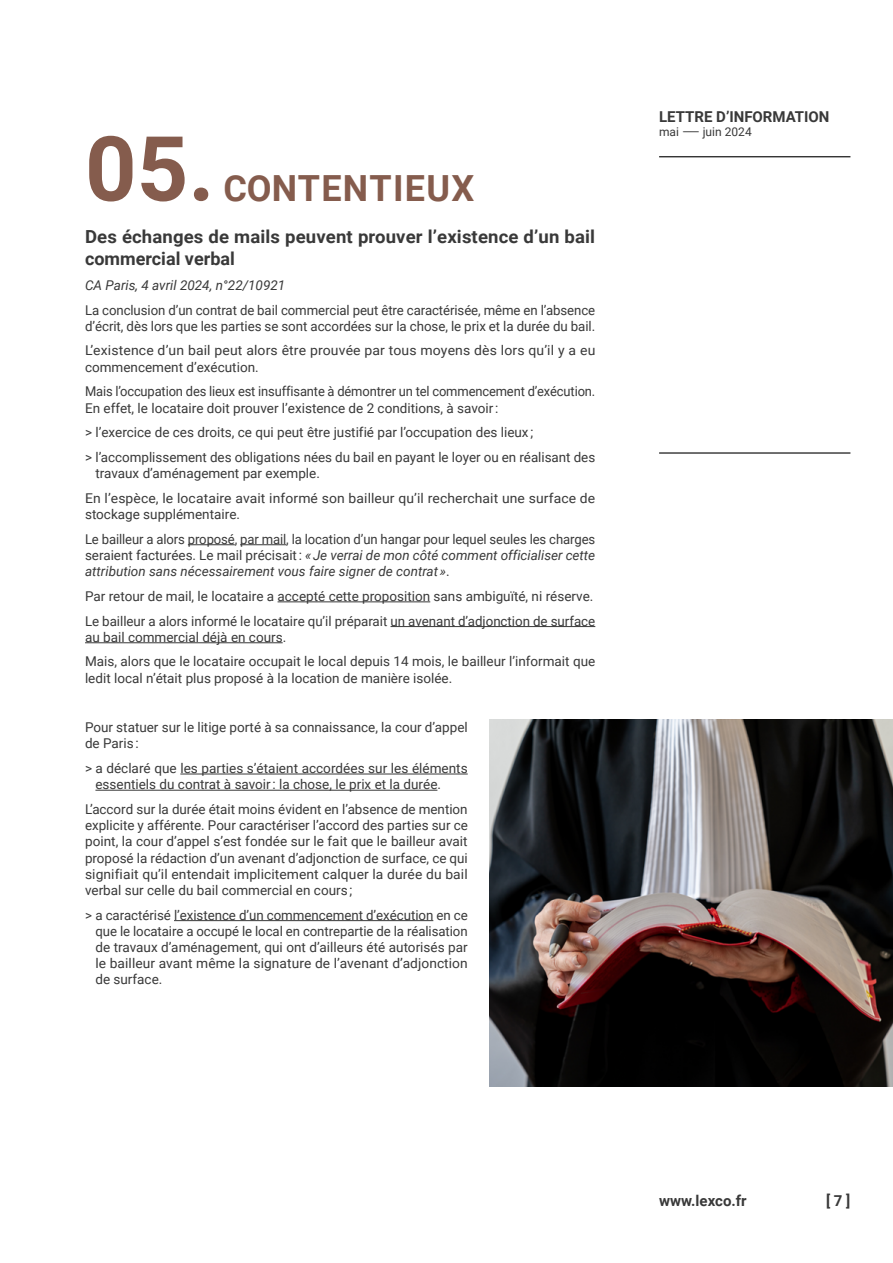
<style>
.page{position:relative;width:893px;height:1263px;background:#fff}
.page>*{position:absolute;margin:0;border:0;box-sizing:border-box;transform-origin:0 0}
.t1{font:700 90px "Roboto";color:#855c4d}
.t2{font:700 36px "Roboto";letter-spacing:.035em;color:#855c4d}
.t3{font:700 18px/21.6px "Roboto";letter-spacing:.005em;color:#393939}
.t4{font:700 15px "Roboto";color:#393939}
.t5{font:13.5px/16.2px "Roboto";color:#393939}
.t6{font:italic 13.5px/16.2px "Roboto";color:#393939}
.t7{font:13.5px/16.2px "Roboto";color:#393939;scale:.96 1}
.t8{font:13.5px/16.2px "Roboto";color:#393939;scale:1.04 1}
.t9{font:12px "Roboto";color:#393939}
.s1{font-style:normal}
</style>
<div class="page">
<hr style="left:188px;top:544px;width:47px;height:1px;background:#393939">
<hr style="left:240px;top:544px;width:46px;height:1px;background:#393939">
<hr style="left:278px;top:601px;width:152px;height:1px;background:#393939">
<hr style="left:390px;top:626px;width:205px;height:1px;background:#393939">
<hr style="left:85px;top:642px;width:198px;height:1px;background:#393939">
<hr style="left:180px;top:774px;width:288px;height:1px;background:#393939">
<hr style="left:95px;top:790px;width:342px;height:1px;background:#393939">
<hr style="left:174px;top:920px;width:259px;height:1px;background:#393939">
<img style="left:489px;top:719px;width:404px;height:368px">
<hr style="left:659px;top:156px;width:191px;height:1px;background:#000">
<hr style="left:659px;top:452px;width:191px;height:2px;background:#000">
<h1 class="t1" style="left:85px;top:106px;width:131px">05.</h1>
<h2 class="t2" style="left:223px;top:163px;width:252px">CONTENTIEUX</h2>
<h3 class="t3" style="left:85px;top:226px;width:512px">Des échanges de mails peuvent prouver l’existence d’un bail commercial verbal</h3>
<p class="t6" style="left:85px;top:276px;width:202px">CA Paris, 4 avril 2024, n°22/10921</p>
<p class="t5" style="left:85px;top:301px;width:512px">La conclusion d’un contrat de bail commercial peut être caractérisée, même en l’absence d’écrit, dès lors que les parties se sont accordées sur la chose, le prix et la durée du bail.</p>
<p class="t8" style="left:85px;top:342px;width:492px">L’existence d’un bail peut alors être prouvée par tous moyens dès lors qu’il y a eu commencement d’exécution.</p>
<p class="t7" style="left:85px;top:383px;width:533px">Mais l’occupation des lieux est insuffisante à démontrer un tel commencement d’exécution.<br>En effet, le locataire doit prouver l’existence de 2 conditions, à savoir :</p>
<p class="t5" style="left:85px;top:420px;width:512px;line-height:24.8px">&gt; l’exercice de ces droits, ce qui peut être justifié par l’occupation des lieux ;<br>&gt; l’accomplissement des obligations nées du bail en payant le loyer ou en réalisant des</p>
<p class="t5" style="left:85px;top:460px;width:512px;line-height:24.8px;text-indent:10px">travaux d’aménagement par exemple.<br>En l’espèce, le locataire avait informé son bailleur qu’il recherchait une surface de</p>
<p class="t5" style="left:85px;top:501px;width:512px;line-height:24.8px">stockage supplémentaire.<br>Le bailleur a alors proposé, par mail, la location d’un hangar pour lequel seules les charges</p>
<p class="t6" style="left:85px;top:546px;width:512px"><span class="s1">seraient facturées. Le mail précisait :</span> « Je verrai de mon côté comment officialiser cette attribution sans nécessairement vous faire signer de contrat »<span class="s1">.</span></p>
<p class="t5" style="left:85px;top:583px;width:512px;line-height:24.8px">Par retour de mail, le locataire a accepté cette proposition sans ambiguïté, ni réserve.<br>Le bailleur a alors informé le locataire qu’il préparait un avenant d’adjonction de surface</p>
<p class="t5" style="left:85px;top:624px;width:512px;line-height:24.8px">au bail commercial déjà en cours.<br>Mais, alors que le locataire occupait le local depuis 14 mois, le bailleur l’informait que</p>
<p class="t5" style="left:85px;top:669px;width:369px">ledit local n’était plus proposé à la location de manière isolée.</p>
<p class="t5" style="left:85px;top:719px;width:384px">Pour statuer sur le litige porté à sa connaissance, la cour d’appel de Paris :</p>
<p class="t5" style="left:95px;top:760px;width:374px;text-indent:-10px">&gt; a déclaré que les parties s’étaient accordées sur les éléments essentiels du contrat à savoir : la chose, le prix et la durée.</p>
<p class="t5" style="left:85px;top:800px;width:384px;text-align:justify">L’accord sur la durée était moins évident en l’absence de mention explicite y afférente. Pour caractériser l’accord des parties sur ce point, la cour d’appel s’est fondée sur le fait que le bailleur avait proposé la rédaction d’un avenant d’adjonction de surface, ce qui signifiait qu’il entendait implicitement calquer la durée du bail verbal sur celle du bail commercial en cours ;</p>
<p class="t5" style="left:95px;top:906px;width:374px;text-align:justify;text-indent:-10px">&gt; a caractérisé l’existence d’un commencement d’exécution en ce que le locataire a occupé le local en contrepartie de la réalisation de travaux d’aménagement, qui ont d’ailleurs été autorisés par le bailleur avant même la signature de l’avenant d’adjonction de surface.</p>
<p class="t4" style="left:659px;top:106px;width:172px">LETTRE D’INFORMATION</p>
<p class="t9" style="left:659px;top:124px;width:94px">mai ⸺ juin 2024</p>
<p class="t4" style="left:659px;top:1190px;width:89px">www.lexco.fr</p>
<p class="t4" style="left:826px;top:1190px;width:26px">[ 7 ]</p>
</div>
